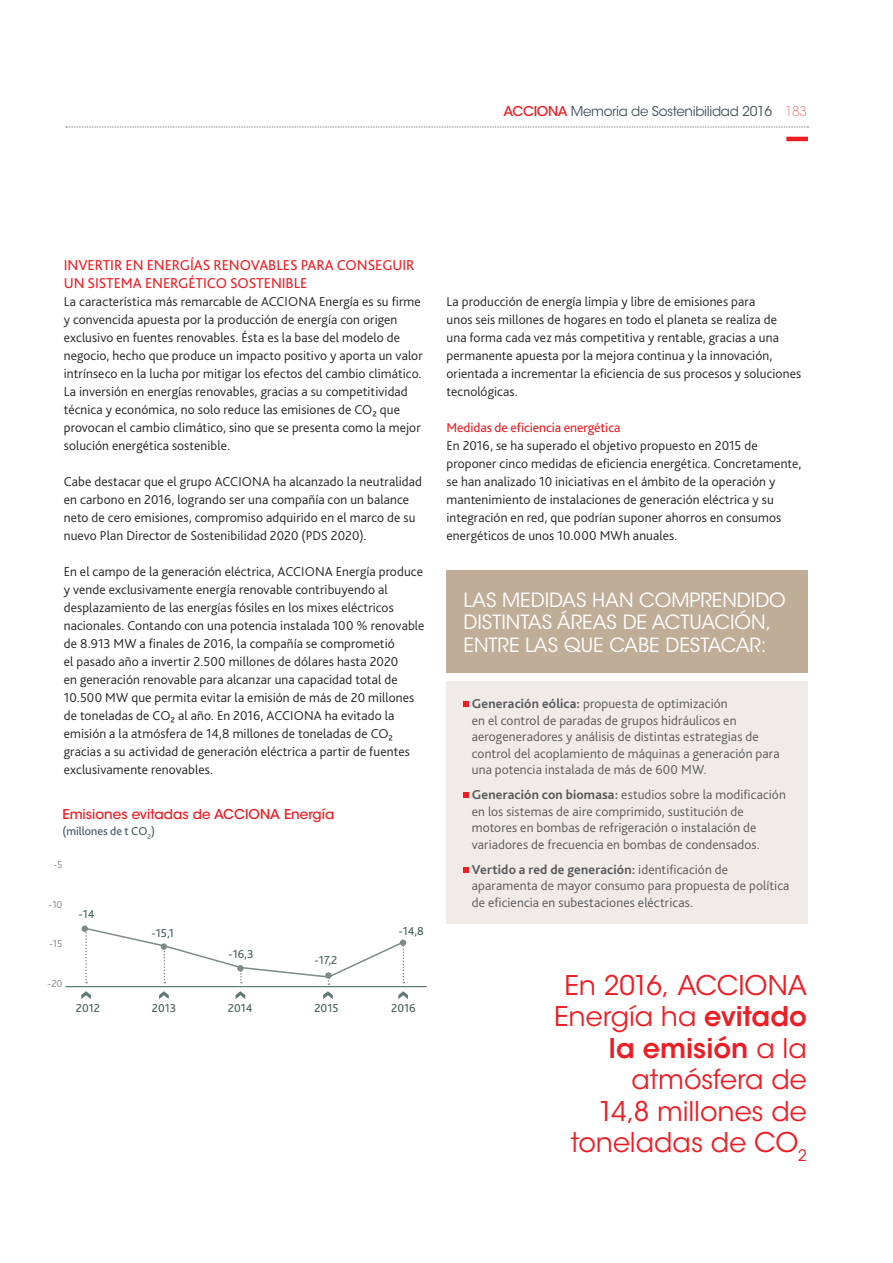
<style>
.page{position:relative;width:893px;height:1263px;background:#fff}
.page>*{position:absolute;margin:0;border:0;box-sizing:border-box;transform-origin:0 0}
.t1{font:27px/31.5px "ITC Avant Garde Std";letter-spacing:-.005em;color:#ee1d23;text-align:right}
.t2{font:19.5px/22.5px "ITC Avant Garde Std";color:#fff;text-align:right}
.t3{font:15px/18px "Bliss Pro";letter-spacing:-.005em;color:#ee1d23}
.t4{font:300 13.5px/18px "Bliss Pro";letter-spacing:.01em;color:#231f20}
.t5{font:300 13.5px/16.5px "Bliss Pro";letter-spacing:.01em;color:#57585a}
.t6{font:13.5px "ITC Avant Garde Std";letter-spacing:-.025em;color:#465259}
.t7{font:500 13.5px "ITC Avant Garde Std";color:#ee1d23}
.t8{font:13.5px "Bliss Pro";letter-spacing:-.005em;color:#ee1d23}
.t9{font:12px "Bliss Pro";color:#3f5c58}
.t10{font:12px "Bliss Pro";color:#465259}
.t11{font:300 10.5px "Bliss Pro";color:#808285}
.s1{font-weight:500;color:#ee1d23}
.s2{font-weight:200;color:#ee1d23}
.s3{font-weight:700}
.s4{font-weight:600}
</style>
<div class="page">
<hr style="left:786px;top:137px;width:22px;height:4px;background:#ee1d23">
<svg style="left:66px;top:127px;width:742px;height:1px"></svg>
<div style="left:446px;top:681px;width:362px;height:243px;background:#f0ebe6"></div>
<svg style="left:463px;top:701px;width:6px;height:6px"></svg>
<svg style="left:463px;top:792px;width:6px;height:6px"></svg>
<svg style="left:463px;top:867px;width:6px;height:5px"></svg>
<div style="left:446px;top:571px;width:362px;height:102px;background:#bfad98"></div>
<svg style="left:81px;top:991px;width:10px;height:8px"></svg>
<svg style="left:159px;top:991px;width:10px;height:8px"></svg>
<svg style="left:236px;top:991px;width:9px;height:8px"></svg>
<svg style="left:323px;top:991px;width:10px;height:8px"></svg>
<svg style="left:398px;top:991px;width:10px;height:8px"></svg>
<hr style="left:65px;top:986px;width:362px;height:1px;background:#3f5c58">
<svg style="left:83px;top:926px;width:323px;height:59px"></svg>
<p class="t6" style="left:504px;top:103px;width:305px"><span class="s1">ACCIONA</span> MEMORIA DE SOSTENIBILIDAD 2016 <span class="s2">183</span></p>
<p class="t3" style="left:64px;top:256px;width:352px">I NVERTIR EN ENERG ÍAS RENOVABLES PARA CONSEG UIR<br>UN SISTEMA ENERGÉTICO SOSTENIBLE</p>
<p class="t4" style="left:64px;top:292px;width:360px">La característica más remarcable de ACCIONA Energía es su firme y convencida apuesta por la producción de energía con origen exclusivo en fuentes renovables. Ésta es la base del modelo de negocio, hecho que produce un impacto positivo y aporta un valor intrínseco en la lucha por mitigar los efectos del cambio climático.<br>La inversión en energías renovables, gracias a su competitividad técnica y económica, no solo reduce las emisiones de CO₂ que provocan el cambio climático, sino que se presenta como la mejor solución energética sostenible.</p>
<p class="t4" style="left:64px;top:472px;width:360px">Cabe destacar que el grupo ACCIONA ha alcanzado la neutralidad en carbono en 2016, logrando ser una compañía con un balance neto de cero emisiones, compromiso adquirido en el marco de su nuevo Plan Director de Sostenibilidad 2020 (PDS 2020).</p>
<p class="t4" style="left:64px;top:562px;width:362px">En el campo de la generación eléctrica, ACCIONA Energía produce y vende exclusivamente energía renovable contribuyendo al desplazamiento de las energías fósiles en los mixes eléctricos nacionales. Contando con una potencia instalada 100 % renovable de 8.913 MW a finales de 2016, la compañía se comprometió<br>el pasado año a invertir 2.500 millones de dólares hasta 2020<br>en generación renovable para alcanzar una capacidad total de 10.500 MW que permita evitar la emisión de más de 20 millones de toneladas de CO₂ al año. En 2016, ACCIONA ha evitado la emisión a la atmósfera de 14,8 millones de toneladas de CO₂ gracias a su actividad de generación eléctrica a partir de fuentes exclusivamente renovables.</p>
<p class="t7" style="left:62px;top:805px;width:273px">Emisiones evitadas de ACCIONA Energía</p>
<p class="t10" style="left:62px;top:824px;width:94px">(MILLONES DE T CO<sub>2</sub>)</p>
<p class="t11" style="left:53px;top:858px;width:11px">-5</p>
<p class="t11" style="left:49px;top:898px;width:15px">-10</p>
<p class="t11" style="left:49px;top:937px;width:15px">-15</p>
<p class="t11" style="left:48px;top:977px;width:16px">-20</p>
<p class="t9" style="left:79px;top:907px;width:18px">-14</p>
<p class="t9" style="left:151px;top:925px;width:24px">-15,1</p>
<p class="t9" style="left:228px;top:947px;width:27px">-16,3</p>
<p class="t9" style="left:315px;top:953px;width:24px">-17,2</p>
<p class="t9" style="left:398px;top:923px;width:27px">-14,8</p>
<p class="t9" style="left:76px;top:1001px;width:26px">2012</p>
<p class="t9" style="left:152px;top:1001px;width:26px">2013</p>
<p class="t9" style="left:228px;top:1001px;width:26px">2014</p>
<p class="t9" style="left:314px;top:1001px;width:26px">2015</p>
<p class="t9" style="left:391px;top:1001px;width:26px">2016</p>
<p class="t4" style="left:446px;top:292px;width:356px">La producción de energía limpia y libre de emisiones para<br>unos seis millones de hogares en todo el planeta se realiza de<br>una forma cada vez más competitiva y rentable, gracias a una permanente apuesta por la mejora continua y la innovación, orientada a incrementar la eficiencia de sus procesos y soluciones tecnológicas.</p>
<p class="t8" style="left:446px;top:419px;width:175px">MEDIDAS DE EFICIENCIA ENERGÉTICA</p>
<p class="t4" style="left:446px;top:436px;width:356px">En 2016, se ha superado el objetivo propuesto en 2015 de proponer cinco medidas de eficiencia energética. Concretamente, se han analizado 10 iniciativas en el ámbito de la operación y mantenimiento de instalaciones de generación eléctrica y su integración en red, que podrían suponer ahorros en consumos energéticos de unos 10.000 MWh anuales.</p>
<h2 class="t2" style="left:463px;top:588px;width:12px">LAS</h2>
<h2 class="t2" style="left:502px;top:588px;width:168px">MEDIDAS HAN COMPR</h2>
<h2 class="t2" style="left:712px;top:588px;width:72px">ENDIDO</h2>
<h2 class="t2" style="left:463px;top:611px;width:69px">DISTINTAS</h2>
<h2 class="t2" style="left:463px;top:611px;width:309px">ÁREAS DE ACTUACIÓN,<br>ENTRE LAS QUE CABE DESTACAR :</h2>
<p class="t5" style="left:472px;top:695px;width:309px"><span class="s3">Generación eólica:</span> propuesta de optimización<br>en el control de paradas de grupos hidráulicos en aerogeneradores y análisis de distintas estrategias de control del acoplamiento de máquinas a generación para una potencia instalada de más de 600 MW.</p>
<p class="t5" style="left:472px;top:786px;width:316px"><span class="s3">Generación con biomasa:</span> estudios sobre la modificación en los sistemas de aire comprimido, sustitución de motores en bombas de refrigeración o instalación de variadores de frecuencia en bombas de condensados.</p>
<p class="t5" style="left:472px;top:860px;width:319px"><span class="s3">Vertido a red de generación:</span> identificación de aparamenta de mayor consumo para propuesta de política de eficiencia en subestaciones eléctricas.</p>
<h1 class="t1" style="left:554px;top:969px;width:254px">ONA<br>ENERGÍA HA <span class="s4">evitado la emisión</span> A LA<br>ATMÓSFERA DE<br>14,8 MILLONES DE<br>TONELADAS DE CO<sub>2</sub></h1>
<h1 class="t1" style="left:564px;top:969px;width:148px">EN 2016, ACCI</h1>
</div>
